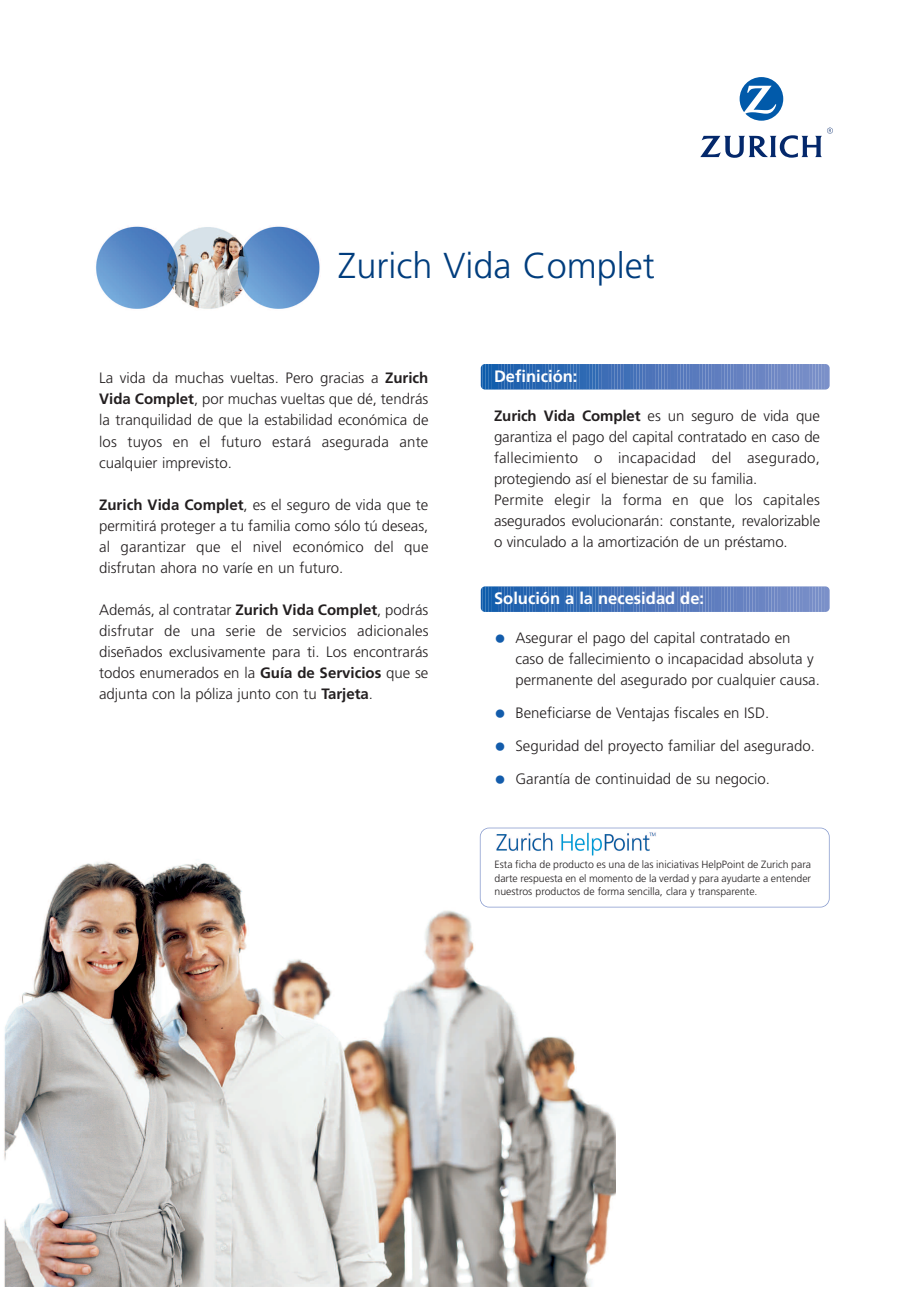
<style>
.page{position:relative;width:919px;height:1289px;background:#fff}
.page>*{position:absolute;margin:0;border:0;box-sizing:border-box;transform-origin:0 0}
.t1{font:300 36px "Frutiger";color:#013d7d}
.t2{font:700 16.5px "Frutiger";color:#fff}
.t3{font:300 15px/21px "Frutiger";color:#231f20;text-align:justify}
.t4{font:300 10.5px/13.5px "Frutiger";color:#231f20;text-align:justify}
.s1{font-weight:700}
.s2{font-size:24px;color:#135cab}
</style>
<div class="page">
<img style="left:4px;top:847px;width:612px;height:439px">
<svg style="left:480px;top:364px;width:350px;height:25px;background:#517abc"></svg>
<svg style="left:480px;top:586px;width:350px;height:26px;background:#547cbd"></svg>
<svg style="left:739px;top:77px;width:44px;height:44px"></svg>
<svg style="left:700px;top:128px;width:132px;height:30px"></svg>
<img style="left:96px;top:226px;width:224px;height:83px">
<img style="left:491px;top:832px;width:165px;height:26px">
<div style="left:480px;top:827px;width:349px;height:80px;border:2px solid #8699cd;border-radius:9px"></div>
<h1 class="t1" style="left:338px;top:251px;width:318px">Zurich Vida Complet</h1>
<p class="t3" style="left:99px;top:369px;width:331px">La vida da muchas vueltas. Pero gracias a <span class="s1">Zurich Vida Complet</span>, por muchas vueltas que dé, tendrás la tranquilidad de que la estabilidad económica de los tuyos en el futuro estará asegurada ante cualquier imprevisto.</p>
<p class="t3" style="left:99px;top:495px;width:331px"><span class="s1">Zurich Vida Complet</span>, es el seguro de vida que te permitirá proteger a tu familia como sólo tú deseas, al garantizar que el nivel económico del que disfrutan ahora no varíe en un futuro.</p>
<p class="t3" style="left:99px;top:600px;width:331px">Además, al contratar <span class="s1">Zurich Vida Complet</span>, podrás disfrutar de una serie de servicios adicionales diseñados exclusivamente para ti. Los encontrarás todos enumerados en la <span class="s1">Guía de Servicios</span> que se adjunta con la póliza junto con tu <span class="s1">Tarjeta</span>.</p>
<p class="t2" style="left:494px;top:369px;width:85px">Definición:</p>
<p class="t3" style="left:494px;top:406px;width:327px;text-align:left"><span class="s1">Zurich Vida Complet</span> es un seguro de vida que garantiza el pago del capital contratado en caso de fallecimiento o incapacidad del asegurado, protegiendo así el bienestar de su familia.<br>Permite elegir la forma en que los capitales asegurados evolucionarán: constante, revalorizable o vinculado a la amortización de un préstamo.</p>
<p class="t2" style="left:494px;top:591px;width:211px">Solución a la necesidad de:</p>
<p class="t3" style="left:515px;top:628px;width:306px;text-align:left;text-indent:-21px"><span class="s2">•</span> Asegurar el pago del capital contratado en caso de fallecimiento o incapacidad absoluta y permanente del asegurado por cualquier causa.</p>
<p class="t3" style="left:494px;top:703px;width:277px"><span class="s2">•</span> Beneficiarse de Ventajas fiscales en ISD.</p>
<p class="t3" style="left:494px;top:736px;width:322px"><span class="s2">•</span> Seguridad del proyecto familiar del asegurado.</p>
<p class="t3" style="left:494px;top:769px;width:277px"><span class="s2">•</span> Garantía de continuidad de su negocio.</p>
<p class="t4" style="left:494px;top:858px;width:318px">Esta ficha de producto es una de las iniciativas HelpPoint de Zurich para darte respuesta en el momento de la verdad y para ayudarte a entender nuestros productos de forma sencilla, clara y transparente.</p>
</div>
